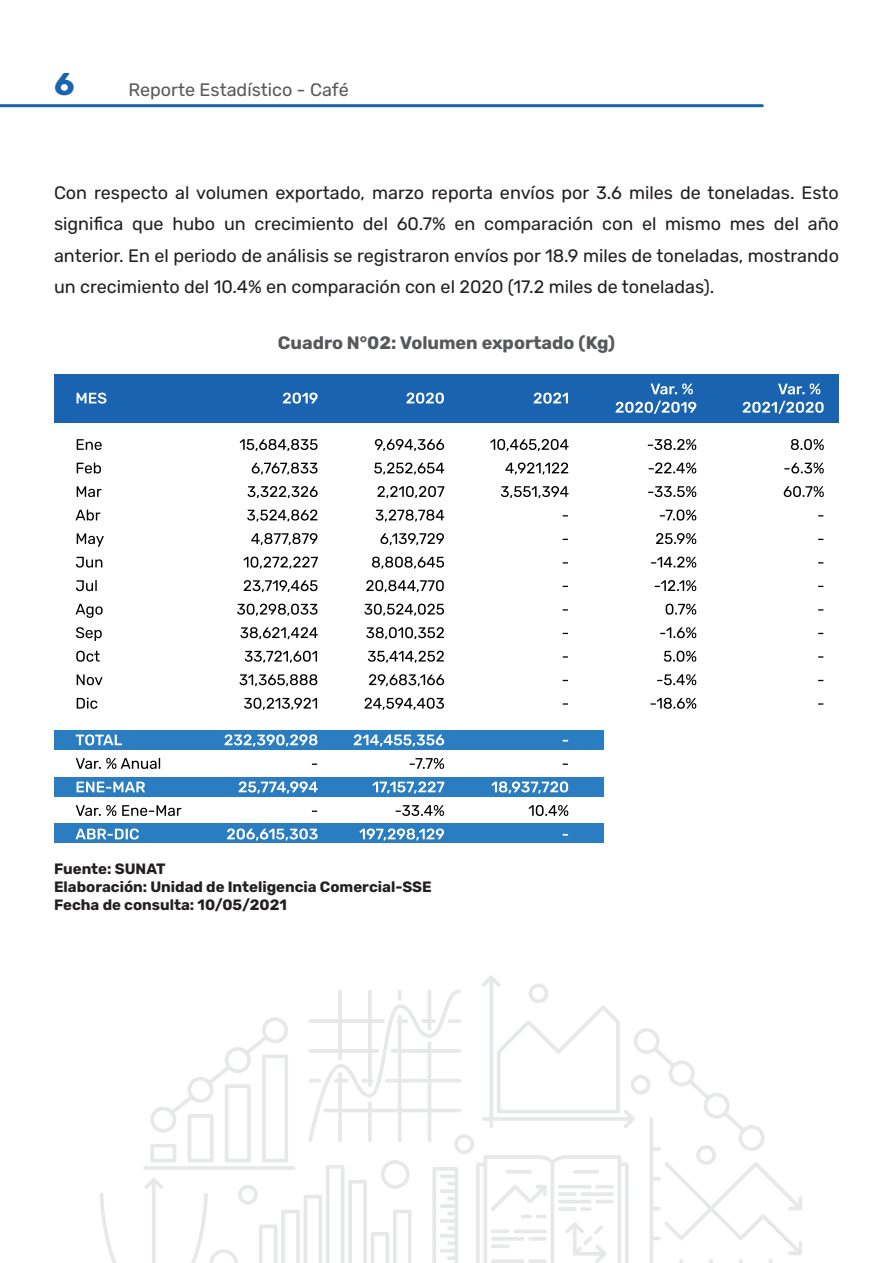
<style>
.page{position:relative;width:893px;height:1263px;background:#fff}
.page>*{position:absolute;margin:0;border:0;box-sizing:border-box;transform-origin:0 0}
.t1{font:700 31.5px "Rubik";color:#1a63b0}
.t2{font:18px/31.5px "Rubik";color:#231f20;text-align:justify}
.t3{font:700 18px "Rubik";color:#57585a}
.t4{font:18px "Rubik";color:#57585a}
.t5{font:700 15px/18px "Rubik";color:#231f20}
</style>
<div class="page">
<hr style="left:0;top:104px;width:762px;height:3px;background:#1a63b0">
<svg style="left:100px;top:976px;width:702px;height:287px"></svg>
<div style="left:54px;top:375px;width:785px;height:48px;background:#1963b0"></div>
<div style="left:54px;top:730px;width:550px;height:19px;background:#297dc0"></div>
<div style="left:54px;top:777px;width:550px;height:19px;background:#297dc0"></div>
<div style="left:54px;top:823px;width:550px;height:20px;background:#297dc0"></div>
<svg style="left:77px;top:439px;width:25px;height:11px"></svg>
<svg style="left:77px;top:462px;width:24px;height:11px"></svg>
<svg style="left:77px;top:486px;width:25px;height:11px"></svg>
<svg style="left:76px;top:510px;width:24px;height:11px"></svg>
<svg style="left:77px;top:533px;width:27px;height:14px"></svg>
<svg style="left:76px;top:557px;width:26px;height:11px"></svg>
<svg style="left:76px;top:580px;width:21px;height:11px"></svg>
<svg style="left:76px;top:604px;width:27px;height:14px"></svg>
<svg style="left:76px;top:627px;width:26px;height:14px"></svg>
<svg style="left:76px;top:651px;width:24px;height:11px"></svg>
<svg style="left:77px;top:674px;width:25px;height:11px"></svg>
<svg style="left:77px;top:698px;width:20px;height:11px"></svg>
<svg style="left:76px;top:734px;width:46px;height:11px"></svg>
<svg style="left:76px;top:758px;width:84px;height:11px"></svg>
<svg style="left:77px;top:782px;width:68px;height:10px"></svg>
<svg style="left:76px;top:805px;width:40px;height:11px"></svg>
<svg style="left:122px;top:805px;width:59px;height:11px"></svg>
<svg style="left:76px;top:828px;width:63px;height:11px"></svg>
<svg style="left:240px;top:439px;width:78px;height:12px"></svg>
<svg style="left:252px;top:462px;width:65px;height:12px"></svg>
<svg style="left:248px;top:486px;width:70px;height:12px"></svg>
<svg style="left:247px;top:509px;width:70px;height:13px"></svg>
<svg style="left:251px;top:533px;width:66px;height:12px"></svg>
<svg style="left:243px;top:557px;width:75px;height:12px"></svg>
<svg style="left:244px;top:580px;width:74px;height:12px"></svg>
<svg style="left:237px;top:604px;width:80px;height:12px"></svg>
<svg style="left:240px;top:627px;width:78px;height:12px"></svg>
<svg style="left:245px;top:651px;width:72px;height:12px"></svg>
<svg style="left:240px;top:674px;width:77px;height:12px"></svg>
<svg style="left:244px;top:698px;width:73px;height:12px"></svg>
<svg style="left:224px;top:734px;width:93px;height:12px"></svg>
<svg style="left:239px;top:781px;width:79px;height:12px"></svg>
<svg style="left:227px;top:828px;width:91px;height:12px"></svg>
<svg style="left:375px;top:439px;width:69px;height:12px"></svg>
<svg style="left:374px;top:462px;width:70px;height:12px"></svg>
<svg style="left:377px;top:486px;width:67px;height:12px"></svg>
<svg style="left:376px;top:509px;width:68px;height:13px"></svg>
<svg style="left:380px;top:533px;width:64px;height:12px"></svg>
<svg style="left:372px;top:557px;width:72px;height:12px"></svg>
<svg style="left:366px;top:580px;width:78px;height:12px"></svg>
<svg style="left:364px;top:604px;width:80px;height:12px"></svg>
<svg style="left:366px;top:627px;width:78px;height:12px"></svg>
<svg style="left:368px;top:651px;width:76px;height:12px"></svg>
<svg style="left:369px;top:674px;width:75px;height:12px"></svg>
<svg style="left:364px;top:698px;width:80px;height:12px"></svg>
<svg style="left:354px;top:734px;width:90px;height:12px"></svg>
<svg style="left:410px;top:758px;width:34px;height:11px"></svg>
<svg style="left:372px;top:781px;width:72px;height:12px"></svg>
<svg style="left:396px;top:805px;width:48px;height:11px"></svg>
<svg style="left:359px;top:828px;width:85px;height:12px"></svg>
<svg style="left:490px;top:439px;width:78px;height:12px"></svg>
<svg style="left:505px;top:462px;width:63px;height:12px"></svg>
<svg style="left:501px;top:486px;width:67px;height:12px"></svg>
<svg style="left:491px;top:781px;width:77px;height:12px"></svg>
<svg style="left:529px;top:805px;width:39px;height:11px"></svg>
<svg style="left:648px;top:439px;width:48px;height:11px"></svg>
<svg style="left:649px;top:462px;width:47px;height:11px"></svg>
<svg style="left:648px;top:486px;width:48px;height:11px"></svg>
<svg style="left:660px;top:510px;width:36px;height:11px"></svg>
<svg style="left:656px;top:533px;width:40px;height:11px"></svg>
<svg style="left:651px;top:557px;width:45px;height:10px"></svg>
<svg style="left:655px;top:580px;width:41px;height:11px"></svg>
<svg style="left:666px;top:604px;width:30px;height:11px"></svg>
<svg style="left:660px;top:627px;width:36px;height:11px"></svg>
<svg style="left:664px;top:651px;width:32px;height:11px"></svg>
<svg style="left:657px;top:674px;width:39px;height:11px"></svg>
<svg style="left:651px;top:698px;width:45px;height:11px"></svg>
<svg style="left:791px;top:439px;width:33px;height:11px"></svg>
<svg style="left:784px;top:463px;width:40px;height:10px"></svg>
<svg style="left:784px;top:486px;width:40px;height:11px"></svg>
<svg style="left:77px;top:393px;width:29px;height:11px"></svg>
<svg style="left:283px;top:393px;width:35px;height:11px"></svg>
<svg style="left:406px;top:393px;width:38px;height:11px"></svg>
<svg style="left:534px;top:393px;width:34px;height:11px"></svg>
<svg style="left:651px;top:383px;width:42px;height:11px"></svg>
<svg style="left:616px;top:401px;width:80px;height:13px"></svg>
<svg style="left:778px;top:383px;width:42px;height:11px"></svg>
<svg style="left:743px;top:401px;width:81px;height:13px"></svg>
<h1 class="t1" style="left:54px;top:67px;width:22px">6</h1>
<p class="t4" style="left:128px;top:79px;width:222px">Reporte Estadístico - Café</p>
<p class="t2" style="left:54px;top:177px;width:786px">Con respecto al volumen exportado, marzo reporta envíos por 3.6 miles de toneladas. Esto significa que hubo un crecimiento del 60.7% en comparación con el mismo mes del año anterior. En el periodo de análisis se registraron envíos por 18.9 miles de toneladas, mostrando un crecimiento del 10.4% en comparación con el 2020 (17.2 miles de toneladas).</p>
<p class="t3" style="left:278px;top:332px;width:339px">Cuadro N°02: Volumen exportado (Kg)</p>
<p class="t5" style="left:54px;top:860px;width:379px">Fuente: SUNAT<br>Elaboración: Unidad de Inteligencia Comercial-SSE<br>Fecha de consulta: 10/05/2021</p>
</div>
